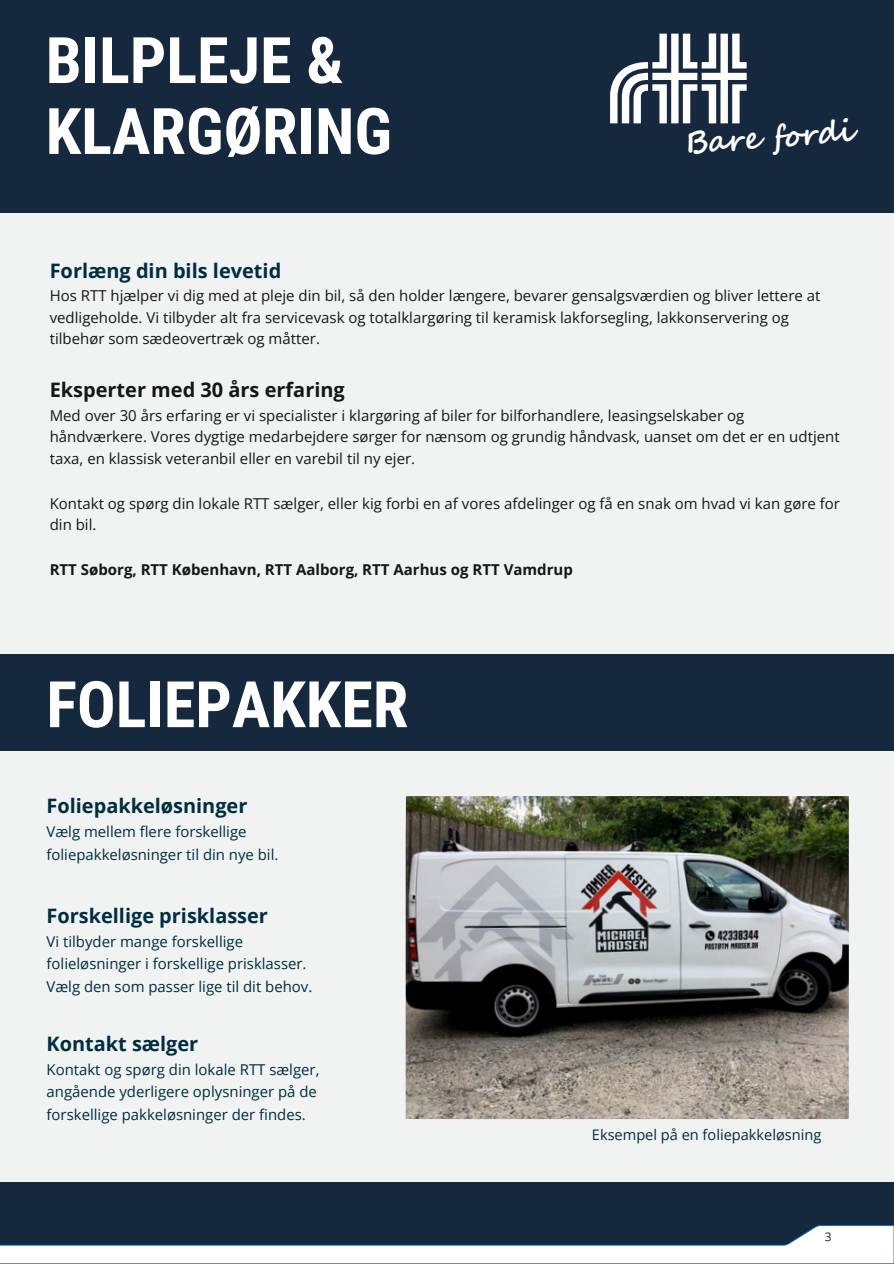
<style>
.page{position:relative;width:894px;height:1264px;background:#fff}
.page>*{position:absolute;margin:0;border:0;box-sizing:border-box;transform-origin:0 0}
.t1{font:700 64.2px/70.8px "Roboto Condensed";color:#fff}
.t2{font:700 30.75px "Segoe Script";color:#fff}
.t3{font:700 19.95px "Open Sans";color:#002d3f}
.t4{font:700 19.95px "Open Sans";color:#151616}
.t5{font:15px/21.3px "Open Sans";color:#151616}
.t6{font:700 15px "Open Sans";color:#151616}
.t7{font:14.85px/22.5px "Open Sans";color:#002d3f}
.t8{font:14.55px "Open Sans";color:#002d3f}
.t9{font:11.85px "Open Sans";color:#002d3f}
</style>
<div class="page">
<div style="left:0;top:205px;width:893px;height:977px;background:#f1f2f2"></div>
<img style="left:405px;top:796px;width:443px;height:323px">
<div style="left:0;top:654px;width:893px;height:96px;background:#16283e"></div>
<div style="left:0;top:1182px;width:893px;height:81px;background:#16283e"></div>
<svg style="left:0;top:1225px;width:893px;height:38px"></svg>
<div style="left:0;top:0;width:893px;height:213px;background:#16283e"></div>
<svg style="left:610px;top:33px;width:136px;height:90px"></svg>
<p class="t1" style="left:46px;top:26px;width:347px">BILPLEJE &amp;<br>KLARGØRING</p>
<h2 class="t2" style="left:683px;top:120px;width:170px;rotate:-4deg">Bare fordi</h2>
<p class="t3" style="left:50px;top:256px;width:233px">Forlæng din bils levetid</p>
<p class="t5" style="left:50px;top:285px;width:772px">Hos RTT hjælper vi dig med at pleje din bil, så den holder længere, bevarer gensalgsværdien og bliver lettere at vedligeholde. Vi tilbyder alt fra servicevask og totalklargøring til keramisk lakforsegling, lakkonservering og tilbehør som sædeovertræk og måtter.</p>
<p class="t4" style="left:50px;top:376px;width:296px">Eksperter med 30 års erfaring</p>
<p class="t5" style="left:50px;top:404px;width:791px">Med over 30 års erfaring er vi specialister i klargøring af biler for bilforhandlere, leasingselskaber og håndværkere. Vores dygtige medarbejdere sørger for nænsom og grundig håndvask, uanset om det er en udtjent taxa, en klassisk veteranbil eller en varebil til ny ejer.</p>
<h1 class="t5" style="left:50px;top:492px;width:791px">Kontakt og spørg din lokale RTT sælger, eller kig forbi en af vores afdelinger og få en snak om hvad vi kan gøre for din bil.</h1>
<p class="t6" style="left:50px;top:559px;width:524px">RTT Søborg, RTT København, RTT Aalborg, RTT Aarhus og RTT Vamdrup</p>
<p class="t1" style="left:46px;top:669px;width:363px">FOLIEPAKKER</p>
<p class="t3" style="left:47px;top:791px;width:202px">Foliepakkeløsninger</p>
<p class="t7" style="left:47px;top:818px;width:233px;line-height:23.7px">Vælg mellem flere forskellige foliepakkeløsninger til din nye bil.</p>
<h3 class="t3" style="left:47px;top:901px;width:223px">Forskellige prisklasser</h3>
<p class="t7" style="left:47px;top:929px;width:267px">Vi tilbyder mange forskellige folieløsninger i forskellige prisklasser.<br>Vælg den som passer lige til dit behov.</p>
<p class="t3" style="left:47px;top:1029px;width:153px">Kontakt sælger</p>
<p class="t7" style="left:47px;top:1057px;width:274px">Kontakt og spørg din lokale RTT sælger, angående yderligere oplysninger på de forskellige pakkeløsninger der findes.</p>
<p class="t8" style="left:591px;top:1124px;width:231px">Eksempel på en foliepakkeløsning</p>
<p class="t9" style="left:824px;top:1228px;width:8px">3</p>
</div>
